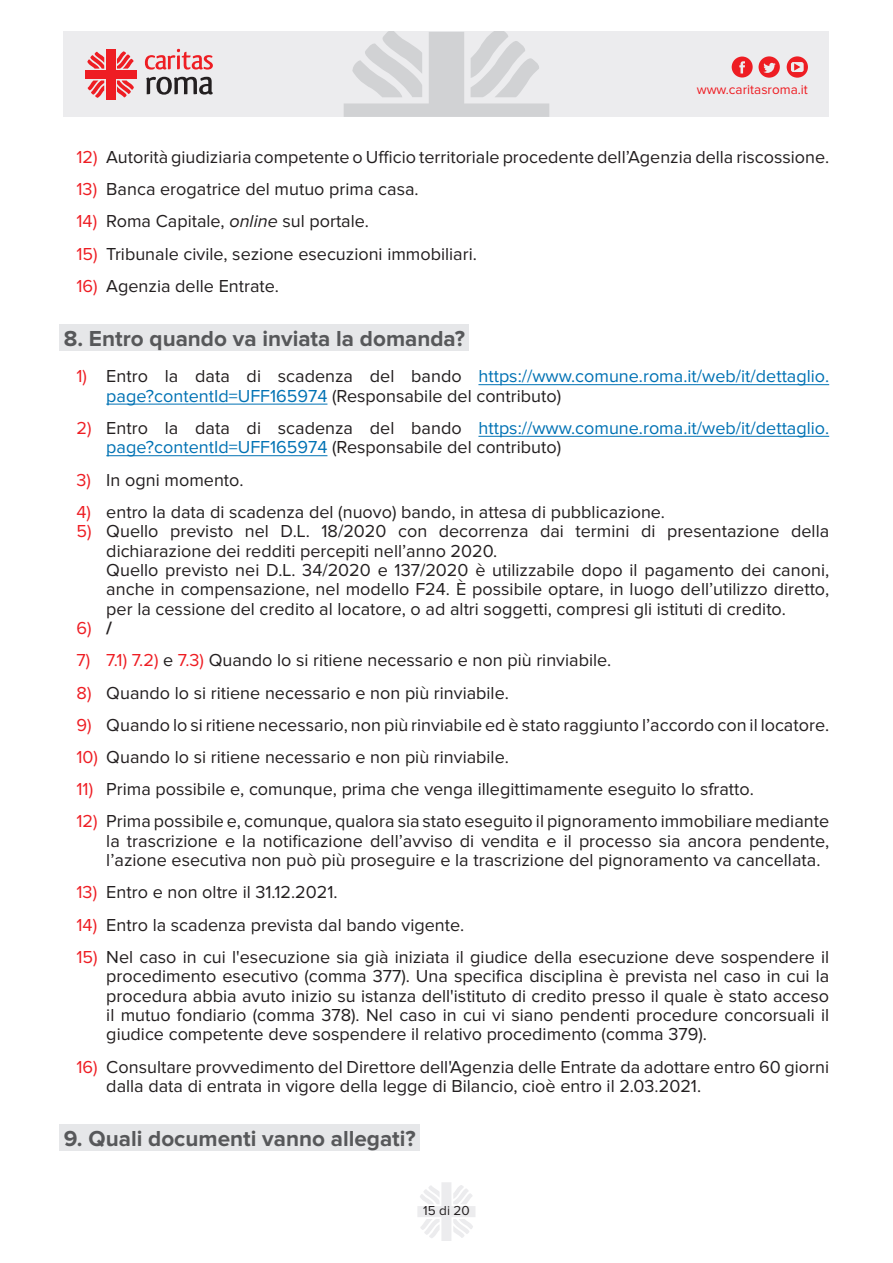
<style>
.page{position:relative;width:893px;height:1263px;background:#fff}
.page>*{position:absolute;margin:0;border:0;box-sizing:border-box;transform-origin:0 0}
.t1{font:700 22.5px "Proxima Nova";color:#57585a}
.t2{font:18px/19.4px "Proxima Nova";color:#231f20}
.t3{font:18px/19.4px "Proxima Nova";color:#0072b4}
.t4{font:18px "Proxima Nova";color:#ee1d23}
.t5{font:13.5px "Proxima Nova";color:#ee1d23}
.t6{font:13.5px "Proxima Nova";color:#231f20}
.s1{color:#ee1d23}
.s2{font-style:italic}
.s3{color:#231f20}
.s4{font-weight:700;color:#231f20}
</style>
<div class="page">
<svg style="left:417px;top:1182px;width:58px;height:59px"></svg>
<div style="left:64px;top:32px;width:765px;height:85px;background:#ececee"></div>
<svg style="left:344px;top:32px;width:205px;height:85px"></svg>
<div style="left:106px;top:49px;width:9px;height:51px;background:#ee1d23"></div>
<div style="left:85px;top:70px;width:51px;height:9px;background:#ee1d23"></div>
<svg style="left:87px;top:51px;width:17px;height:18px"></svg>
<svg style="left:117px;top:81px;width:17px;height:17px"></svg>
<svg style="left:117px;top:51px;width:17px;height:18px"></svg>
<svg style="left:87px;top:81px;width:17px;height:17px"></svg>
<svg style="left:145px;top:49px;width:68px;height:21px"></svg>
<svg style="left:146px;top:77px;width:67px;height:18px"></svg>
<svg style="left:732px;top:56px;width:48px;height:22px"></svg>
<svg style="left:787px;top:56px;width:21px;height:22px"></svg>
<div style="left:60px;top:324px;width:409px;height:27px;background:#e6e7e9"></div>
<hr style="left:478px;top:384px;width:351px;height:1px;background:#0072b4">
<hr style="left:106px;top:404px;width:221px;height:1px;background:#0072b4">
<hr style="left:478px;top:436px;width:351px;height:1px;background:#0072b4">
<hr style="left:106px;top:455px;width:221px;height:1px;background:#0072b4">
<div style="left:60px;top:1124px;width:360px;height:27px;background:#e6e7e9"></div>
<p class="t5" style="left:697px;top:84px;width:113px">www.caritasroma.it</p>
<p class="t2" style="left:77px;top:148px;width:754px"><span class="s1">12)</span> Autorità giudiziaria competente o Ufficio territoriale procedente dell’Agenzia della riscossione.</p>
<p class="t2" style="left:77px;top:180px;width:344px"><span class="s1">13)</span> Banca erogatrice del mutuo prima casa.</p>
<p class="t2" style="left:77px;top:213px;width:294px"><span class="s1">14)</span> Roma Capitale, <span class="s2">online</span> sul portale.</p>
<p class="t2" style="left:77px;top:245px;width:402px"><span class="s1">15)</span> Tribunale civile, sezione esecuzioni immobiliari.</p>
<p class="t2" style="left:77px;top:277px;width:204px"><span class="s1">16)</span> Agenzia delle Entrate.</p>
<p class="t1" style="left:64px;top:328px;width:403px">8. Entro quando va inviata la domanda?</p>
<p class="t3" style="left:106px;top:367px;width:724px;text-indent:-30px"><span class="s1">1)</span> <span class="s3">Entro la data di scadenza del bando</span> https://www.comune.roma.it/web/it/dettaglio. page?contentId=UFF165974 <span class="s3">(Responsabile del contributo)</span></p>
<p class="t3" style="left:106px;top:419px;width:724px;text-indent:-30px"><span class="s1">2)</span> <span class="s3">Entro la data di scadenza del bando</span> https://www.comune.roma.it/web/it/dettaglio. page?contentId=UFF165974 <span class="s3">(Responsabile del contributo)</span></p>
<p class="t2" style="left:77px;top:471px;width:169px"><span class="s1">3)</span> In ogni momento.</p>
<p class="t2" style="left:77px;top:503px;width:590px"><span class="s1">4)</span> entro la data di scadenza del (nuovo) bando, in attesa di pubblicazione.</p>
<p class="t2" style="left:106px;top:522px;width:724px;text-indent:-30px"><span class="s1">5)</span> Quello previsto nel D.L. 18/2020 con decorrenza dai termini di presentazione della dichiarazione dei redditi percepiti nell’anno 2020.<br>Quello previsto nei D.L. 34/2020 e 137/2020 è utilizzabile dopo il pagamento dei canoni, anche in compensazione, nel modello F24. È possibile optare, in luogo dell’utilizzo diretto, per la cessione del credito al locatore, o ad altri soggetti, compresi gli istituti di credito.</p>
<p class="t4" style="left:77px;top:620px;width:37px">6) <span class="s4">/</span></p>
<p class="t2" style="left:77px;top:651px;width:536px"><span class="s1">7) 7.1) 7.2)</span> e <span class="s1">7.3)</span> Quando lo si ritiene necessario e non più rinviabile.</p>
<p class="t2" style="left:77px;top:684px;width:434px"><span class="s1">8)</span> Quando lo si ritiene necessario e non più rinviabile.</p>
<p class="t2" style="left:77px;top:716px;width:754px"><span class="s1">9)</span> Quando lo si ritiene necessario, non più rinviabile ed è stato raggiunto l’accordo con il locatore.</p>
<p class="t2" style="left:77px;top:748px;width:434px"><span class="s1">10)</span> Quando lo si ritiene necessario e non più rinviabile.</p>
<p class="t2" style="left:77px;top:780px;width:679px"><span class="s1">11)</span> Prima possibile e, comunque, prima che venga illegittimamente eseguito lo sfratto.</p>
<p class="t2" style="left:106px;top:812px;width:724px;text-align:justify;text-indent:-30px"><span class="s1">12)</span> Prima possibile e, comunque, qualora sia stato eseguito il pignoramento immobiliare mediante la trascrizione e la notificazione dell’avviso di vendita e il processo sia ancora pendente, l’azione esecutiva non può più proseguire e la trascrizione del pignoramento va cancellata.</p>
<p class="t2" style="left:77px;top:883px;width:263px"><span class="s1">13)</span> Entro e non oltre il 31.12.2021.</p>
<p class="t2" style="left:77px;top:916px;width:389px"><span class="s1">14)</span> Entro la scadenza prevista dal bando vigente.</p>
<p class="t2" style="left:106px;top:948px;width:724px;text-align:justify;text-indent:-30px"><span class="s1">15)</span> Nel caso in cui l'esecuzione sia già iniziata il giudice della esecuzione deve sospendere il procedimento esecutivo (comma 377). Una specifica disciplina è prevista nel caso in cui la procedura abbia avuto inizio su istanza dell'istituto di credito presso il quale è stato acceso il mutuo fondiario (comma 378). Nel caso in cui vi siano pendenti procedure concorsuali il giudice competente deve sospendere il relativo procedimento (comma 379).</p>
<p class="t2" style="left:106px;top:1058px;width:724px;text-indent:-30px"><span class="s1">16)</span> Consultare provvedimento del Direttore dell'Agenzia delle Entrate da adottare entro 60 giorni dalla data di entrata in vigore della legge di Bilancio, cioè entro il 2.03.2021.</p>
<p class="t1" style="left:64px;top:1128px;width:354px">9. Quali documenti vanno allegati?</p>
<p class="t6" style="left:423px;top:1204px;width:48px">15 di 20</p>
</div>
